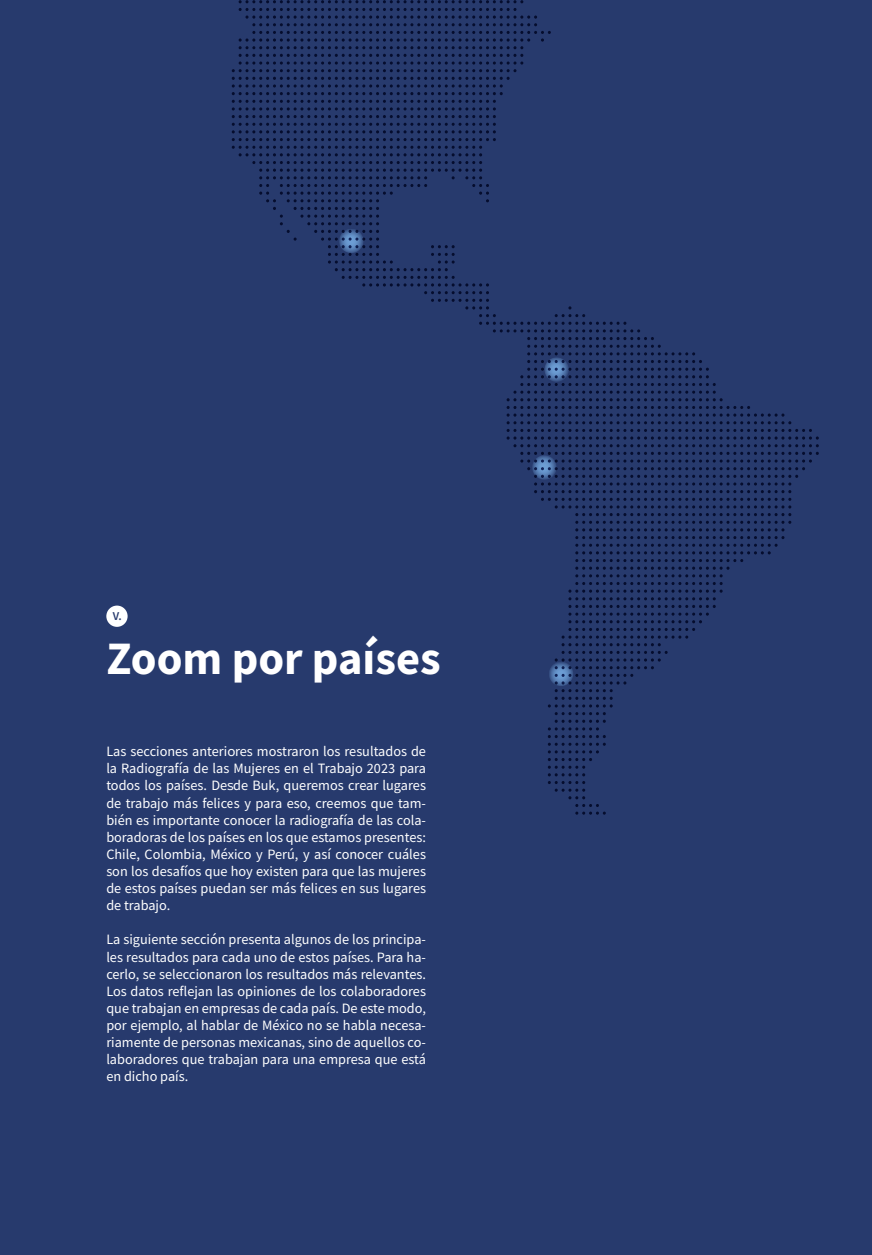
<style>
.page{position:relative;width:872px;height:1255px;background:#fff}
.page>*{position:absolute;margin:0;border:0;box-sizing:border-box;transform-origin:0 0}
.t1{font:700 46.5px "Source Sans Pro";color:#fff}
.t2{font:14.25px/17.1px "Source Sans Pro";color:#fff;text-align:justify}
.t3{font:600 12px "Source Sans Pro";color:#273a6d}
</style>
<div class="page">
<div style="left:0;top:0;width:872px;height:1254px;background:#273a6d"></div>
<div style="left:106px;top:605px;width:22px;height:22px;background:#fff;border-radius:50%"></div>
<svg style="left:232px;top:0;width:587px;height:814px"></svg>
<p class="t3" style="left:113px;top:608px;width:10px">V.</p>
<h1 class="t1" style="left:106px;top:627px;width:336px">Zoom por países</h1>
<p class="t2" style="left:106px;top:742px;width:321px">Las secciones anteriores mostraron los resultados de la Radiografía de las Mujeres en el Trabajo 2023 para todos los países. Desde Buk, queremos crear lugares de trabajo más felices y para eso, creemos que tam&shy;bién es importante conocer la radiografía de las cola&shy;boradoras de los países en los que estamos presentes:<br>Chile, Colombia, México y Perú, y así conocer cuáles son los desafíos que hoy existen para que las mujeres de estos países puedan ser más felices en sus lugares de trabajo.</p>
<p class="t2" style="left:106px;top:931px;width:321px">La siguiente sección presenta algunos de los principa&shy;les resultados para cada uno de estos países. Para ha&shy;cerlo, se seleccionaron los resultados más relevantes.<br>Los datos reflejan las opiniones de los colaboradores que trabajan en empresas de cada país. De este modo, por ejemplo, al hablar de México no se habla necesa&shy;riamente de personas mexicanas, sino de aquellos co&shy;laboradores que trabajan para una empresa que está en dicho país.</p>
</div>
